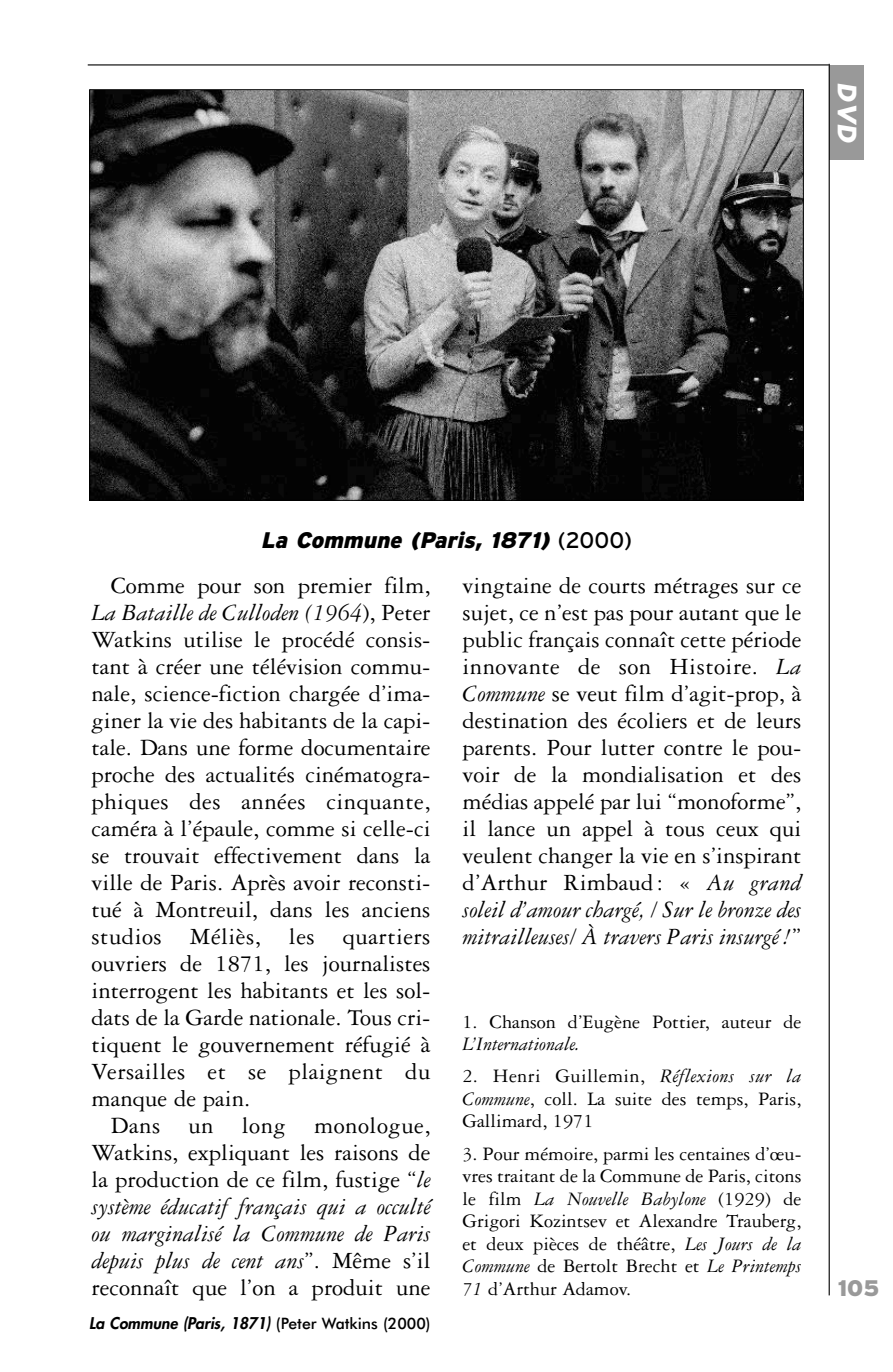
<style>
.page{position:relative;width:893px;height:1372px;background:#fff}
.page>*{position:absolute;margin:0;border:0;box-sizing:border-box;transform-origin:0 0}
.t1{font:24.75px/27px "Garamond Three";color:#000;text-align:justify}
.t2{font:italic 700 24.75px "Futura";color:#fff}
.t3{font:italic 900 22.5px "Interstate";color:#000}
.t4{font:900 22.5px "Interstate";color:#999}
.t5{font:20.25px/22.5px "Garamond Three";color:#000;text-align:justify}
.t6{font:italic 20.25px "Garamond Three";color:#000}
.t7{font:italic 800 15.75px "Futura CE";color:#000}
.s1{font-weight:400;font-style:normal}
.s2{font-style:italic}
.s3{font-family:"Futura BT";font-weight:500;font-style:normal}
</style>
<div class="page">
<div style="left:829px;top:65px;width:35px;height:94px;background:#999"></div>
<hr style="left:88px;top:64px;width:741px;height:1px;background:#000">
<hr style="left:829px;top:64px;width:1px;height:1231px;background:#000">
<img style="left:91px;top:91px;width:711px;height:407px">
<p class="t2" style="left:864px;top:82px;width:63px;rotate:90deg">DVD</p>
<p class="t3" style="left:261px;top:527px;width:373px">La Commune (Paris, 1871) <span class="s1">(2000)</span></p>
<p class="t1" style="left:92px;top:572px;width:340px;text-indent:19px">Comme pour son premier film, <span class="s2">La Bataille de Culloden (1964</span>), Peter Watkins utilise le procédé consis&shy;tant à créer une télévision commu&shy;nale, science-fiction chargée d’ima&shy;giner la vie des habitants de la capi&shy;tale. Dans une forme documentaire proche des actualités cinématogra&shy;phiques des années cinquante, caméra à l’épaule, comme si celle-ci se trouvait effectivement dans la ville de Paris. Après avoir reconsti&shy;tué à Montreuil, dans les anciens studios Méliès, les quartiers ouvriers de 1871, les journalistes interrogent les habitants et les sol&shy;dats de la Garde nationale. Tous cri&shy;tiquent le gouvernement réfugié à Versailles et se plaignent du manque de pain.</p>
<p class="t1" style="left:92px;top:1112px;width:340px;text-indent:19px">Dans un long monologue, Watkins, expliquant les raisons de la production de ce film, fustige “<span class="s2">le système éducatif français qui a occulté ou marginalisé la Commune de Paris depuis plus de cent ans</span>”. Même s’il reconnaît que l’on a produit une</p>
<p class="t7" style="left:89px;top:1311px;width:343px">La Commune (Paris, 1871) <span class="s3">(Peter Watkins (2000)</span></p>
<p class="t1" style="left:462px;top:572px;width:340px">vingtaine de courts métrages sur ce sujet, ce n’est pas pour autant que le public français connaît cette période innovante de son Histoire. <span class="s2">La Commune</span> se veut film d’agit-prop, à destination des écoliers et de leurs parents. Pour lutter contre le pou&shy;voir de la mondialisation et des médias appelé par lui “monoforme”, il lance un appel à tous ceux qui veulent changer la vie en s’inspirant d’Arthur Rimbaud : « <span class="s2">Au grand soleil d’amour chargé, / Sur le bronze des mitrailleuses/ À travers Paris insurgé!</span>”</p>
<p class="t5" style="left:462px;top:1010px;width:340px">1. Chanson d’Eugène Pottier, auteur de</p>
<p class="t6" style="left:462px;top:1033px;width:119px">L’Internationale.</p>
<p class="t5" style="left:462px;top:1065px;width:340px">2. Henri Guillemin, <span class="s2">Réflexions sur la Commune</span>, coll. La suite des temps, Paris, Gallimard, 1971</p>
<p class="t5" style="left:462px;top:1142px;width:340px">3. Pour mémoire, parmi les centaines d’œu&shy;vres traitant de la Commune de Paris, citons le film <span class="s2">La Nouvelle Babylone</span> (1929) de Grigori Kozintsev et Alexandre Trauberg, et deux pièces de théâtre, <span class="s2">Les Jours de la Commune</span> de Bertolt Brecht et <span class="s2">Le Printemps 71</span> d’Arthur Adamov.</p>
<p class="t4" style="left:838px;top:1275px;width:43px">105</p>
</div>
